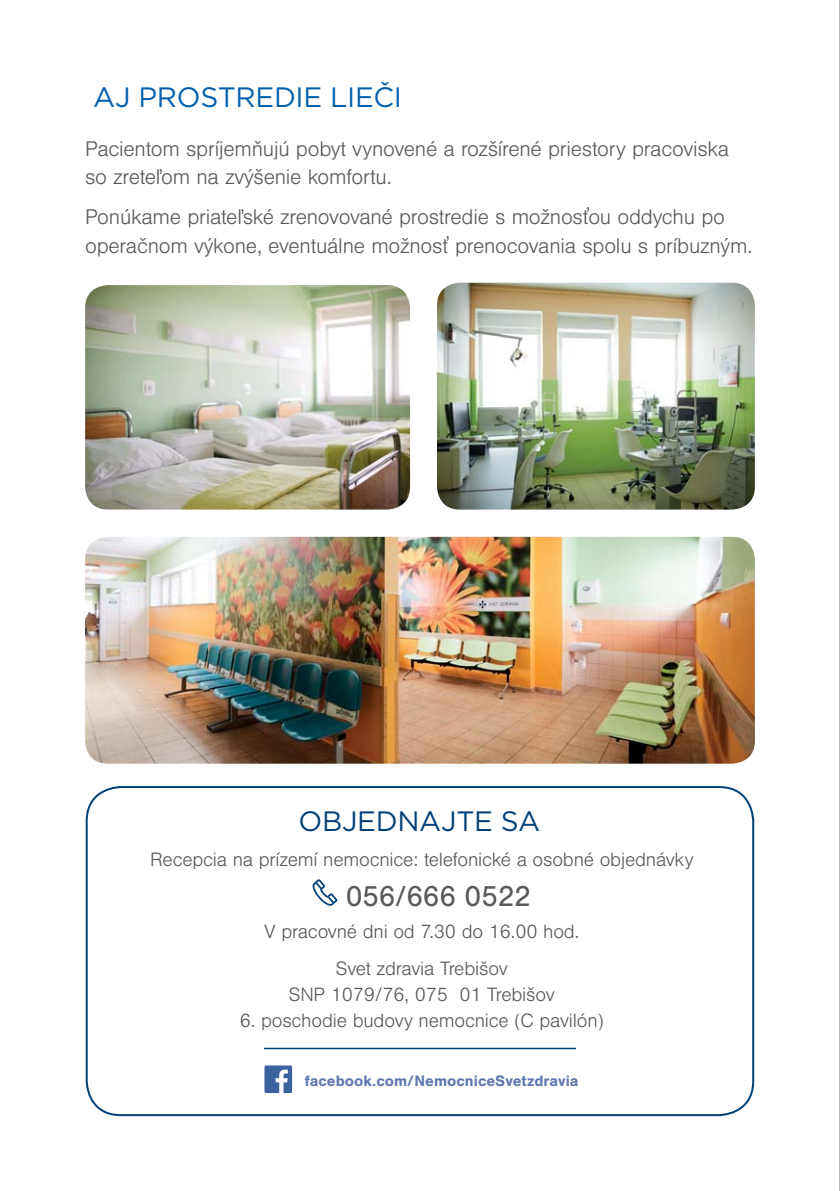
<style>
.page{position:relative;width:840px;height:1191px;background:#fff}
.page>*{position:absolute;margin:0;border:0;box-sizing:border-box;transform-origin:0 0}
.t1{font:30px "Nimbus San";letter-spacing:-.01em;color:#58595b}
.t2{font:28px "Gotham";letter-spacing:-.01em;color:#005fad}
.t3{font:28px "Gotham";letter-spacing:-.01em;color:#004178}
.t4{font:300 22px/28px "Nimbus San";letter-spacing:-.01em;color:#58595b}
.t5{font:300 20px/36.8px "Nimbus San";letter-spacing:-.01em;color:#58595b;text-align:center}
.t6{font:700 15.6px "Nimbus San";color:#6078af}
</style>
<div class="page">
<hr style="left:838px;top:0;width:1px;height:1191px;background:#bbbdc0">
<div style="left:86px;top:786px;width:667px;height:330px;border:2px solid #004178;border-radius:34px"></div>
<svg style="left:312px;top:879px;width:25px;height:26px"></svg>
<img style="left:85px;top:285px;width:325px;height:224px;border-radius:23px">
<img style="left:85px;top:537px;width:669px;height:226px;border-radius:23px">
<img style="left:437px;top:283px;width:317px;height:226px;border-radius:23px">
<svg style="left:264px;top:1065px;width:28px;height:28px"></svg>
<hr style="left:264px;top:1047px;width:311px;height:2px;background:#004178">
<p class="t2" style="left:93px;top:85px;width:310px">AJ PROSTREDIE LIEČI</p>
<p class="t4" style="left:85px;top:137px;width:645px">Pacientom spríjemňujú pobyt vynovené a rozšírené priestory pracoviska so zreteľom na zvýšenie komfortu.</p>
<p class="t4" style="left:85px;top:205px;width:668px">Ponúkame priateľské zrenovované prostredie s možnosťou oddychu po operačnom výkone, eventuálne možnosť prenocovania spolu s príbuzným.</p>
<p class="t3" style="left:298px;top:808px;width:243px">OBJEDNAJTE SA</p>
<p class="t5" style="left:150px;top:842px;width:544px">Recepcia na prízemí nemocnice: telefonické a osobné objednávky</p>
<h1 class="t1" style="left:345px;top:884px;width:187px">056/666 0522</h1>
<p class="t5" style="left:264px;top:914px;width:316px">V pracovné dni od 7.30 do 16.00 hod.<br>Svet zdravia Trebišov</p>
<p class="t5" style="left:289px;top:977px;width:267px">SNP 1079/76, 075 01 Trebišov</p>
<p class="t5" style="left:240px;top:1003px;width:365px">6. poschodie budovy nemocnice (C pavilón)</p>
<p class="t6" style="left:305px;top:1074px;width:275px">facebook.com/NemocniceSvetzdravia</p>
</div>
